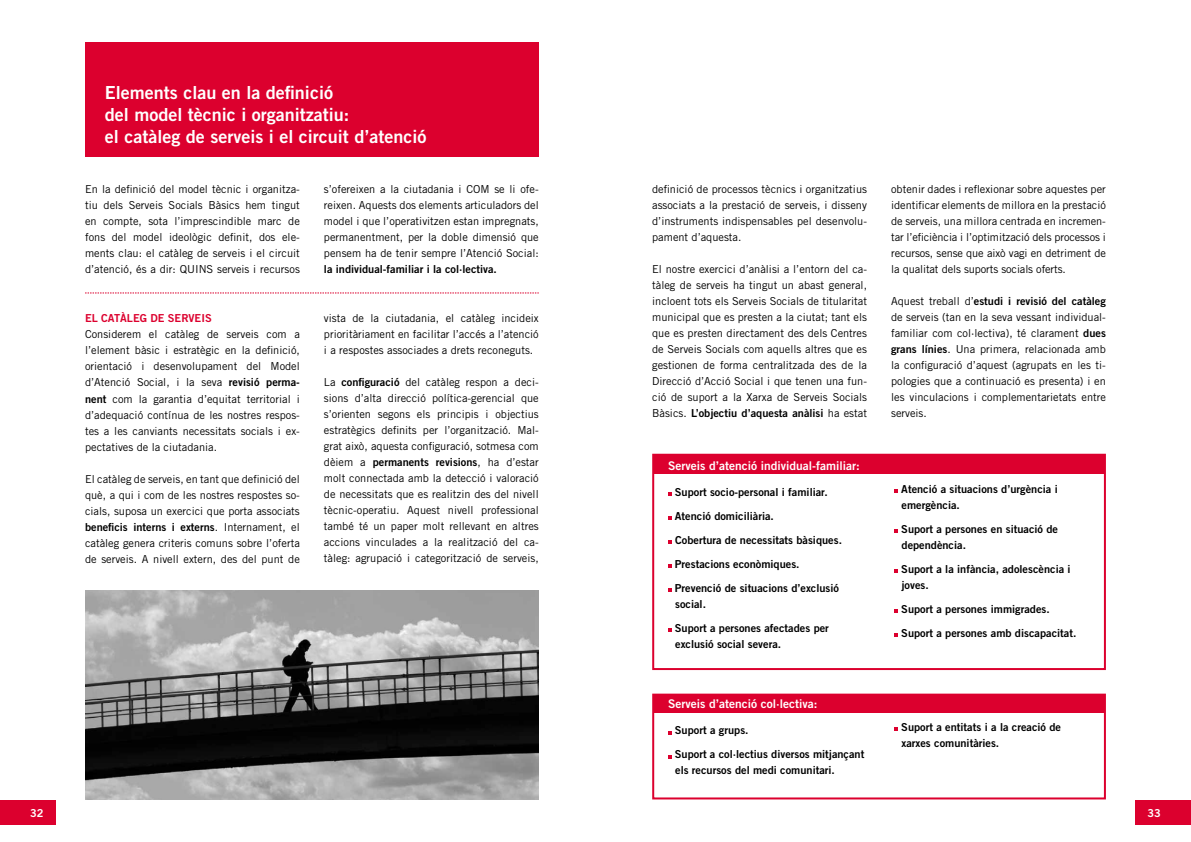
<style>
.page{position:relative;width:1191px;height:842px;background:#fff}
.page>*{position:absolute;margin:0;border:0;box-sizing:border-box;transform-origin:0 0}
.t1{font:18px/22px "Trade Gothic Bold Two";color:#fff}
.t2{font:12px "Trade Gothic Bold Two";color:#fff}
.t3{font:11px/16px "Trade Gothic";color:#000;text-align:justify}
.t4{font:11px/24px "Trade Gothic Bold Two";color:#000}
.t5{font:11px "Trade Gothic Bold Two";color:#dc002e}
.t6{font:11px "Trade Gothic Bold Two";color:#fff}
.s1{font-family:"Trade Gothic Bold Two"}
.s2{font-family:"Trade Gothic"}
</style>
<div class="page">
<div style="left:0;top:800px;width:56px;height:25px;background:#dc002e"></div>
<div style="left:1135px;top:800px;width:56px;height:25px;background:#dc002e"></div>
<div style="left:85px;top:43px;width:454px;height:114px;background:#dc002e"></div>
<div style="left:653px;top:455px;width:452px;height:18px;background:#dc002e"></div>
<div style="left:652px;top:454px;width:454px;height:216px;border:2px solid #dc002e"></div>
<div style="left:653px;top:695px;width:452px;height:18px;background:#dc002e"></div>
<div style="left:652px;top:694px;width:454px;height:105px;border:2px solid #dc002e"></div>
<svg style="left:668px;top:492px;width:3px;height:4px"></svg>
<svg style="left:668px;top:516px;width:3px;height:4px"></svg>
<svg style="left:668px;top:540px;width:3px;height:4px"></svg>
<svg style="left:668px;top:564px;width:3px;height:4px"></svg>
<svg style="left:668px;top:588px;width:3px;height:4px"></svg>
<svg style="left:668px;top:628px;width:3px;height:4px"></svg>
<svg style="left:894px;top:490px;width:4px;height:3px"></svg>
<svg style="left:894px;top:530px;width:4px;height:3px"></svg>
<svg style="left:894px;top:570px;width:4px;height:3px"></svg>
<svg style="left:894px;top:610px;width:4px;height:3px"></svg>
<svg style="left:894px;top:634px;width:4px;height:3px"></svg>
<svg style="left:894px;top:727px;width:4px;height:4px"></svg>
<img style="left:85px;top:590px;width:454px;height:209px">
<svg style="left:85px;top:293px;width:454px;height:1px"></svg>
<h1 class="t1" style="left:105px;top:82px;width:323px">Elements clau en la definició<br>del model tècnic i organitzatiu:<br>el catàleg de serveis i el circuit d’atenció</h1>
<p class="t3" style="left:85px;top:181px;width:216px">En la definició del model tècnic i organitza&shy;tiu dels Serveis Socials Bàsics hem tingut en compte, sota l’imprescindible marc de fons del model ideològic definit, dos ele&shy;ments clau: el catàleg de serveis i el circuit d’atenció, és a dir: QUINS serveis i recursos</p>
<p class="t3" style="left:324px;top:181px;width:216px">s’ofereixen a la ciutadania i COM se li ofe&shy;reixen. Aquests dos elements articuladors del model i que l’operativitzen estan impregnats, permanentment, per la doble dimensió que pensem ha de tenir sempre l’Atenció Social:</p>
<p class="t4" style="left:324px;top:257px;width:174px">la individual-familiar i la col·lectiva.</p>
<p class="t5" style="left:85px;top:312px;width:24px">El catàleg</p>
<p class="t5" style="left:150px;top:312px;width:25px">de serveis</p>
<p class="t3" style="left:85px;top:326px;width:216px">Considerem el catàleg de serveis com a l’element bàsic i estratègic en la definició, orientació i desenvolupament del Model d’Atenció Social, i la seva <span class="s1">revisió perma&shy;nent</span> com la garantia d’equitat territorial i d’adequació contínua de les nostres respos&shy;tes a les canviants necessitats socials i ex&shy;pectatives de la ciutadania.</p>
<p class="t3" style="left:85px;top:470px;width:216px">El catàleg de serveis, en tant que definició del què, a qui i com de les nostres respostes so&shy;cials, suposa un exercici que porta associats</p>
<p class="t4" style="left:85px;top:514px;width:216px">beneficis interns i externs<span class="s2">. Internament, el</span></p>
<p class="t3" style="left:85px;top:534px;width:216px">catàleg genera criteris comuns sobre l’oferta de serveis. A nivell extern, des del punt de</p>
<p class="t3" style="left:324px;top:310px;width:216px">vista de la ciutadania, el catàleg incideix prioritàriament en facilitar l’accés a l’atenció i a respostes associades a drets reconeguts.</p>
<p class="t3" style="left:324px;top:374px;width:216px">La <span class="s1">configuració</span> del catàleg respon a deci&shy;sions d’alta direcció política-gerencial que s’orienten segons els principis i objectius estratègics definits per l’organització. Mal&shy;grat això, aquesta configuració, sotmesa com</p>
<p class="t4" style="left:324px;top:450px;width:216px"><span class="s2">dèiem a</span> permanents revisions<span class="s2">, ha d’estar</span></p>
<p class="t3" style="left:324px;top:470px;width:216px">molt connectada amb la detecció i valoració de necessitats que es realitzin des del nivell tècnic-operatiu. Aquest nivell professional també té un paper molt rellevant en altres accions vinculades a la realització del ca&shy;tàleg: agrupació i categorització de serveis,</p>
<p class="t3" style="left:652px;top:181px;width:216px">definició de processos tècnics i organitzatius associats a la prestació de serveis, i disseny d’instruments indispensables pel desenvolu&shy;pament d’aquesta.</p>
<p class="t3" style="left:652px;top:261px;width:216px">El nostre exercici d’anàlisi a l’entorn del ca&shy;tàleg de serveis ha tingut un abast general, incloent tots els Serveis Socials de titularitat municipal que es presten a la ciutat; tant els que es presten directament des dels Centres de Serveis Socials com aquells altres que es gestionen de forma centralitzada des de la Direcció d’Acció Social i que tenen una fun&shy;ció de suport a la Xarxa de Serveis Socials</p>
<p class="t4" style="left:652px;top:401px;width:216px"><span class="s2">Bàsics.</span> L’objectiu d’aquesta anàlisi <span class="s2">ha estat</span></p>
<p class="t2" style="left:668px;top:458px;width:193px">Serveis d’atenció individual-familiar:</p>
<p class="t4" style="left:675px;top:480px;width:169px">Suport socio-personal i familiar.<br>Atenció domiciliària.<br>Cobertura de necessitats bàsiques.<br>Prestacions econòmiques.<br>Prevenció de situacions d’exclusió</p>
<p class="t4" style="left:675px;top:592px;width:155px">social.<br>Suport a persones afectades per</p>
<p class="t4" style="left:675px;top:632px;width:107px">exclusió social severa.</p>
<p class="t2" style="left:668px;top:697px;width:151px">Serveis d’atenció col·lectiva:</p>
<p class="t4" style="left:675px;top:718px;width:191px">Suport a grups.<br>Suport a col·lectius diversos mitjançant</p>
<p class="t4" style="left:675px;top:758px;width:161px">els recursos del medi comunitari.</p>
<p class="t3" style="left:891px;top:181px;width:216px">obtenir dades i reflexionar sobre aquestes per identificar elements de millora en la prestació de serveis, una millora centrada en incremen&shy;tar l’eficiència i l’optimització dels processos i recursos, sense que això vagi en detriment de la qualitat dels suports socials oferts.</p>
<p class="t4" style="left:891px;top:289px;width:216px"><span class="s2">Aquest treball d’</span>estudi i revisió del catàleg</p>
<p class="t3" style="left:891px;top:309px;width:216px">de serveis (tan en la seva vessant individual&shy;familiar com col·lectiva), té clarament <span class="s1">dues grans línies</span>. Una primera, relacionada amb la configuració d’aquest (agrupats en les ti&shy;pologies que a continuació es presenta) i en les vinculacions i complementarietats entre serveis.</p>
<p class="t4" style="left:901px;top:481px;width:158px;line-height:16px">Atenció a situacions d’urgència i emergència.</p>
<p class="t4" style="left:901px;top:521px;width:158px;line-height:16px">Suport a persones en situació de dependència.</p>
<p class="t4" style="left:901px;top:561px;width:171px;line-height:16px">Suport a la infància, adolescència i joves.</p>
<p class="t4" style="left:901px;top:597px;width:177px">Suport a persones immigrades.<br>Suport a persones amb discapacitat.</p>
<p class="t4" style="left:901px;top:719px;width:161px;line-height:16px">Suport a entitats i a la creació de xarxes comunitàries.</p>
<p class="t6" style="left:30px;top:806px;width:15px">32</p>
<p class="t6" style="left:1147px;top:806px;width:15px">33</p>
</div>
